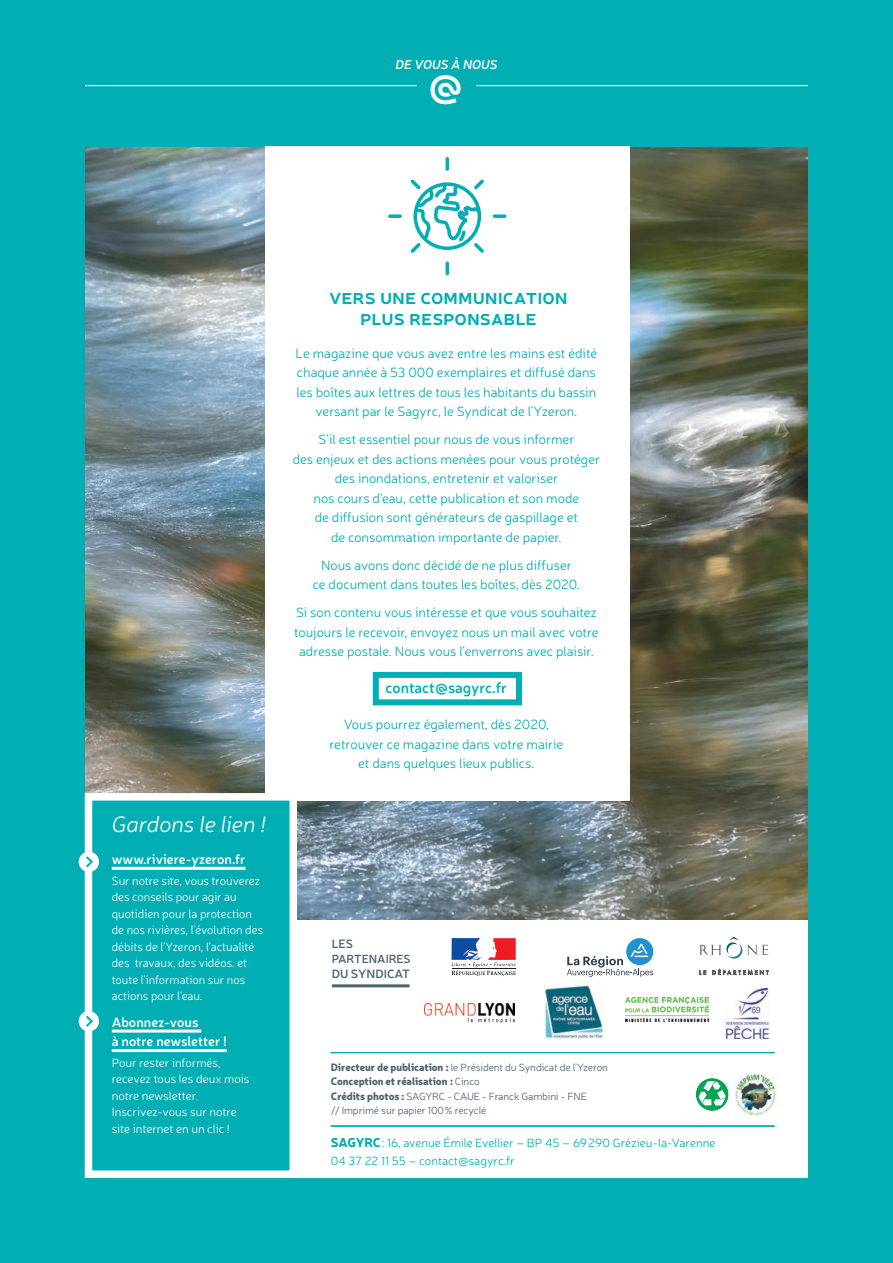
<style>
.page{position:relative;width:893px;height:1263px;background:#00aeb3}
.page>*{position:absolute;margin:0;border:0;box-sizing:border-box;transform-origin:0 0}
.t1{font:600 40.5px "Neris";color:#fff}
.t2{font:italic 300 22.5px "Neris";color:#fff}
.t3{font:600 21px/21px "Neris";color:#00aeb3;text-align:center}
.t4{font:600 15px "Neris";color:#00aeb3}
.t5{font:300 13.5px/19.5px "Neris";color:#00aeb3;text-align:center}
.t6{font:600 13.5px/19.5px "Neris";color:#fff}
.t7{font:italic 600 12.75px "Neris";color:#fff}
.t8{font:300 12px/16.5px "Neris";color:#fff}
.t9{font:300 12px/18px "Neris";color:#00aeb3}
.t10{font:600 12px "Neris";color:#4d636e}
.t11{font:600 11.7px "Neris";color:#4d636e}
.t12{font:300 10.5px/14.2px "Neris";letter-spacing:-.01em;color:#4d636e}
.s1{font-weight:900}
.s2{font-weight:900;font-size:12.6px}
.s3{font-size:12.6px}
</style>
<div class="page">
<img style="left:85px;top:147px;width:723px;height:776px">
<hr style="left:85px;top:85px;width:332px;height:1px;background:#fff">
<hr style="left:476px;top:85px;width:332px;height:1px;background:#fff">
<div style="left:297px;top:921px;width:510px;height:257px;background:#fff"></div>
<svg style="left:451px;top:938px;width:65px;height:38px"></svg>
<svg style="left:567px;top:938px;width:86px;height:39px"></svg>
<svg style="left:700px;top:937px;width:68px;height:22px"></svg>
<svg style="left:699px;top:970px;width:7px;height:5px"></svg>
<svg style="left:712px;top:969px;width:57px;height:6px"></svg>
<img style="left:424px;top:1004px;width:90px;height:18px">
<img style="left:544px;top:986px;width:59px;height:53px">
<img style="left:625px;top:997px;width:83px;height:25px">
<img style="left:725px;top:989px;width:45px;height:49px">
<hr style="left:331px;top:1052px;width:443px;height:1px;background:#00aeb3">
<hr style="left:331px;top:1125px;width:443px;height:1px;background:#00aeb3">
<hr style="left:331px;top:1126px;width:443px;height:1px;background:#00aeb3">
<hr style="left:332px;top:984px;width:77px;height:3px;background:#4d636e">
<img style="left:735px;top:1074px;width:44px;height:43px">
<svg style="left:696px;top:1078px;width:33px;height:33px"></svg>
<div style="left:265px;top:146px;width:365px;height:654px;background:#fff"></div>
<div style="left:373px;top:672px;width:149px;height:33px;border:6px solid #00aeb3"></div>
<svg style="left:446px;top:159px;width:3px;height:10px"></svg>
<svg style="left:446px;top:263px;width:3px;height:11px"></svg>
<svg style="left:494px;top:214px;width:11px;height:4px"></svg>
<svg style="left:390px;top:214px;width:10px;height:4px"></svg>
<svg style="left:410px;top:179px;width:74px;height:74px"></svg>
<div style="left:85px;top:793px;width:212px;height:385px;background:#00aeb3;border:8px solid #fff"></div>
<hr style="left:112px;top:867px;width:133px;height:3px;background:#fff">
<hr style="left:112px;top:1029px;width:89px;height:3px;background:#fff">
<hr style="left:112px;top:1049px;width:115px;height:3px;background:#fff">
<div style="left:79px;top:852px;width:20px;height:20px;background:#fff;border-radius:50%"></div>
<svg style="left:86px;top:856px;width:7px;height:12px"></svg>
<div style="left:79px;top:1011px;width:20px;height:20px;background:#fff;border-radius:50%"></div>
<svg style="left:86px;top:1015px;width:7px;height:12px"></svg>
<p class="t7" style="left:395px;top:55px;width:104px">DE VOUS À NOUS</p>
<h1 class="t1" style="left:428px;top:58px;width:37px">@</h1>
<h2 class="t2" style="left:112px;top:809px;width:156px">Gardons le lien !</h2>
<p class="t6" style="left:112px;top:849px;width:135px">www.riviere-yzeron.fr</p>
<p class="t8" style="left:112px;top:872px;width:153px">Sur notre site, vous trouverez des conseils pour agir au quotidien pour la protection de nos rivières, l’évolution des débits de l’Yzeron, l’actualité des travaux, des vidéos. et toute l'information sur nos actions pour l'eau.</p>
<p class="t6" style="left:112px;top:1011px;width:116px">Abonnez-vous<br>à notre newsletter !</p>
<p class="t8" style="left:112px;top:1054px;width:139px">Pour rester informés, recevez tous les deux mois notre newsletter.<br>Inscrivez-vous sur notre site internet en un clic !</p>
<h3 class="t3" style="left:329px;top:285px;width:240px">vers une communication plus responsable</h3>
<p class="t5" style="left:296px;top:343px;width:303px">Le magazine que vous avez entre les mains est édité chaque année à 53 000 exemplaires et diffusé dans les boîtes aux lettres de tous les habitants du bassin versant par le Sagyrc, le Syndicat de l’Yzeron.</p>
<p class="t5" style="left:293px;top:429px;width:309px">S’il est essentiel pour nous de vous informer<br>des enjeux et des actions menées pour vous protéger des inondations, entretenir et valoriser<br>nos cours d’eau, cette publication et son mode<br>de diffusion sont générateurs de gaspillage et<br>de consommation importante de papier.</p>
<p class="t5" style="left:313px;top:555px;width:269px">Nous avons donc décidé de ne plus diffuser<br>ce document dans toutes les boîtes, dès 2020.</p>
<p class="t5" style="left:294px;top:602px;width:306px">Si son contenu vous intéresse et que vous souhaitez toujours le recevoir, envoyez nous un mail avec votre adresse postale. Nous vous l’enverrons avec plaisir.</p>
<p class="t4" style="left:386px;top:677px;width:123px">contact@sagyrc.fr</p>
<p class="t5" style="left:329px;top:714px;width:235px">Vous pourrez également, dès 2020, retrouver ce magazine dans votre mairie et dans quelques lieux publics.</p>
<p class="t10" style="left:332px;top:935px;width:23px">LES</p>
<p class="t11" style="left:332px;top:951px;width:81px">PARTENAIRES</p>
<p class="t10" style="left:332px;top:965px;width:80px">DU SYNDICAT</p>
<p class="t12" style="left:331px;top:1060px;width:279px"><span class="s1">Directeur de publication :</span> le Président du Syndicat de l’Yzeron <span class="s1">Conception et réalisation :</span> Cinco<br><span class="s1">Crédits photos :</span> SAGYRC - CAUE - Franck Gambini - FNE<br>// Imprimé sur papier 100 % recyclé</p>
<p class="t9" style="left:331px;top:1133px;width:386px"><span class="s2">SAGYRC</span> <span class="s3">:</span> 16, avenue Émile Evellier – BP 45 – 69 290 Grézieu-la-Varenne<br>04 37 22 11 55 – contact@sagyrc.fr</p>
</div>
